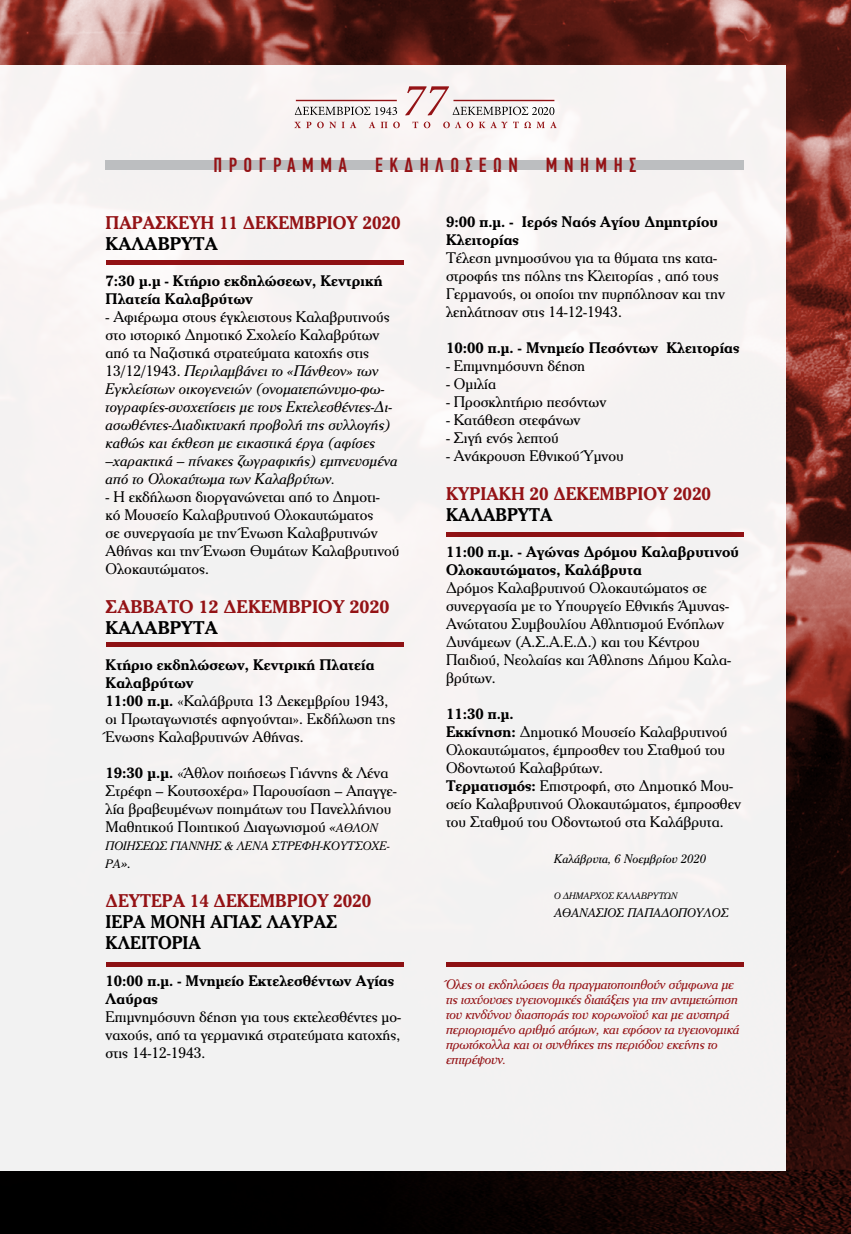
<style>
.page{position:relative;width:851px;height:1234px;background:#fff}
.page>*{position:absolute;margin:0;border:0;box-sizing:border-box;transform-origin:0 0}
.t1{font:500 20.4px "PF Din Text Comp Pro";letter-spacing:.32em;color:#941215}
.t2{font:700 18px "PF Cheltenham";color:#941215;scale:.95 1}
.t3{font:700 18px/21px "PF Cheltenham";color:#000;scale:.95 1}
.t4{font:700 18px "PF Cheltenham";color:#941215}
.t5{font:700 18px "PF Cheltenham";color:#000}
.t6{font:15px/18px "PF Cheltenham";color:#000}
.t7{font:italic 15px/18px "PF Cheltenham";color:#000}
.t8{font:700 15px/18px "PF Cheltenham";color:#000}
.t9{font:italic 13.5px/15px "PF Cheltenham";letter-spacing:-.02em;color:#941215}
.t10{font:italic 12.15px "PF Cheltenham";color:#000}
.t11{font:italic 12px/18px "PF Cheltenham";color:#000}
.t12{font:italic 9.15px "PF Cheltenham";color:#000}
.s1{font-style:normal}
.s2{font-weight:700}
.s3{font-style:italic}
.s4{font-style:italic;font-size:12px}
.s5{font-size:15px}
</style>
<div class="page">
<img style="left:0;top:0;width:850px;height:1233px">
<div style="left:0;top:65px;width:786px;height:1105px;background:#f4f2f2"></div>
<hr style="left:106px;top:260px;width:297px;height:4px;background:#941215">
<div style="left:106px;top:642px;width:297px;height:5px;background:#941215"></div>
<div style="left:106px;top:961px;width:297px;height:5px;background:#8c1113"></div>
<div style="left:446px;top:961px;width:297px;height:5px;background:#8c1113"></div>
<div style="left:446px;top:531px;width:297px;height:5px;background:#8d1113"></div>
<svg style="left:294px;top:121px;width:262px;height:7px"></svg>
<svg style="left:295px;top:107px;width:102px;height:8px"></svg>
<hr style="left:296px;top:100px;width:101px;height:1px;background:#941215">
<svg style="left:405px;top:86px;width:149px;height:29px"></svg>
<div style="left:106px;top:160px;width:637px;height:10px;background:#bcbec0"></div>
<h1 class="t1" style="left:213px;top:157px;width:135px">ΠΡΟΓΡΑΜΜΑ</h1>
<h1 class="t1" style="left:375px;top:157px;width:144px">ΕΚΔΗΛΩΣΕΩΝ</h1>
<h1 class="t1" style="left:545px;top:157px;width:92px">ΜΝΗΜΗΣ</h1>
<p class="t2" style="left:106px;top:212px;width:312px">ΠΑΡΑΣΚΕΥΗ 11 ∆ΕΚΕΜΒΡΙΟΥ 2020</p>
<p class="t5" style="left:106px;top:233px;width:114px">ΚΑΛΑΒΡΥΤΑ</p>
<p class="t8" style="left:106px;top:271px;width:278px">7:30 µ.µ - Κτήριο εκδηλώσεων, Κεντρική<br>Πλατεία Καλαβρύτων</p>
<p class="t7" style="left:106px;top:307px;width:293px"><span class="s1">- Aφιέρωµα στους έγκλειστους Καλαβρυτινούς στο ιστορικό ∆ηµοτικό Σχολείο Καλαβρύτων από τα Ναζιστικά στρατεύµατα κατοχής στις 13/12/1943.</span> Περιλαµβάνει το «Πάνθεον» των Εγκλείστων οικογενειών (ονοµατεπώνυµο-φω&shy;τογραφίες-συσχετίσεις µε τους Εκτελεσθέντες-∆ι&shy;ασωθέντες-∆ιαδικτυακή προβολή της συλλογής) καθώς και έκθεση µε εικαστικά έργα (αφίσες –χαρακτικά – πίνακες ζωγραφικής) εµπνευσµένα από το Ολοκαύτωµα των Καλαβρύτων.</p>
<p class="t6" style="left:106px;top:487px;width:295px">- Η εκδήλωση διοργανώνεται από το ∆ηµοτι-<br>κό Μουσείο Καλαβρυτινού Ολοκαυτώµατος<br>σε συνεργασία µε την Ένωση Καλαβρυτινών Αθήνας και την Ένωση Θυµάτων Καλαβρυτινού Ολοκαυτώµατος.</p>
<p class="t4" style="left:106px;top:596px;width:285px">ΣΑΒΒΑΤΟ 12 ∆ΕΚΕΜΒΡΙΟΥ 2020</p>
<p class="t5" style="left:106px;top:617px;width:114px">ΚΑΛΑΒΡΥΤΑ</p>
<p class="t6" style="left:106px;top:655px;width:291px"><span class="s2">Κτήριο εκδηλώσεων, Κεντρική Πλατεία Καλαβρύτων<br>11:00 π.µ.</span> «Καλάβρυτα 13 ∆εκεµβρίου 1943, οι Πρωταγωνιστές αφηγούνται». Εκδήλωση της Ένωσης Καλαβρυτινών Αθήνας.</p>
<p class="t6" style="left:106px;top:763px;width:293px"><span class="s2">19:30 µ.µ.</span> «Άθλον ποιήσεως Γιάννης &amp; Λένα Στρέφη – Κουτσοχέρα» Παρουσίαση – Απαγγε&shy;λία βραβευµένων ποιηµάτων του Πανελλήνιου Μαθητικού Ποιητικού ∆ιαγωνισµού <span class="s3">«</span><span class="s4">ΑΘΛΟΝ</span></p>
<p class="t11" style="left:106px;top:836px;width:286px">ΠΟΙΗΣΕΩΣ ΓΙΑΝΝΗΣ &amp; ΛΕΝΑ ΣΤΡΕΦΗ-ΚΟΥΤΣΟΧΕ-<br>ΡΑ<span class="s5">».</span></p>
<p class="t2" style="left:106px;top:890px;width:281px">∆ΕΥΤΕΡΑ 14 ∆ΕΚΕΜΒΡΙΟΥ 2020</p>
<p class="t3" style="left:106px;top:911px;width:245px">ΙΕΡΑ ΜΟΝΗ ΑΓΙΑΣ ΛΑΥΡΑΣ<br>ΚΛΕΙΤΟΡΙΑ</p>
<p class="t8" style="left:106px;top:970px;width:290px">10:00 π.µ. - Μνηµείο Εκτελεσθέντων Αγίας<br>Λαύρας</p>
<p class="t6" style="left:106px;top:1006px;width:297px;text-align:justify">Επιµνηµόσυνη δέηση για τους εκτελεσθέντες µο&shy;ναχούς, από τα γερµανικά στρατεύµατα κατοχής, στις 14-12-1943.</p>
<p class="t8" style="left:446px;top:212px;width:273px">9:00 π.µ. - Ιερός Ναός Αγίου ∆ηµητρίου<br>Κλειτορίας</p>
<p class="t6" style="left:446px;top:248px;width:280px">Τέλεση µνηµοσύνου για τα θύµατα της κατα&shy;στροφής της πόλης της Κλειτορίας , από τους Γερµανούς, οι οποίοι την πυρπόλησαν και την λεηλάτησαν στις 14-12-1943.</p>
<p class="t8" style="left:446px;top:338px;width:295px">10:00 π.µ. - Μνηµείο Πεσόντων Κλειτορίας</p>
<p class="t6" style="left:446px;top:356px;width:141px">- Επιµνηµόσυνη δέηση</p>
<p class="t6" style="left:446px;top:374px;width:52px">- Οµιλία</p>
<p class="t6" style="left:446px;top:392px;width:162px">- Προσκλητήριο πεσόντων</p>
<p class="t6" style="left:446px;top:410px;width:136px">- Κατάθεση στεφάνων</p>
<p class="t6" style="left:446px;top:428px;width:114px">- Σιγή ενός λεπτού</p>
<p class="t6" style="left:446px;top:446px;width:179px">- Ανάκρουση Εθνικού Ύµνου</p>
<p class="t2" style="left:446px;top:482px;width:280px">ΚΥΡΙΑΚΗ 20 ∆ΕΚΕΜΒΡΙΟΥ 2020</p>
<p class="t3" style="left:446px;top:503px;width:114px">ΚΑΛΑΒΡΥΤΑ</p>
<p class="t8" style="left:446px;top:542px;width:294px">11:00 π.µ. - Αγώνας ∆ρόµου Καλαβρυτινού<br>Ολοκαυτώµατος, Καλάβρυτα</p>
<p class="t6" style="left:446px;top:578px;width:286px">∆ρόµος Καλαβρυτινού Ολοκαυτώµατος σε συνεργασία µε το Υπουργείο Εθνικής Άµυνας-Ανώτατου Συµβουλίου Αθλητισµού Ενόπλων ∆υνάµεων (Α.Σ.Α.Ε.∆.) και του Κέντρου Παιδιού, Νεολαίας και Άθλησης ∆ήµου Καλα&shy;βρύτων.</p>
<p class="t6" style="left:446px;top:704px;width:296px"><span class="s2">11:30 π.µ.<br>Εκκίνηση:</span> ∆ηµοτικό Μουσείο Καλαβρυτινού Ολοκαυτώµατος, έµπροσθεν του Σταθµού του Οδοντωτού Καλαβρύτων.<br><span class="s2">Τερµατισµός:</span> Επιστροφή, στο ∆ηµοτικό Μου&shy;σείο Καλαβρυτινού Ολοκαυτώµατος, έµπροσθεν του Σταθµού του Οδοντωτού στα Καλάβρυτα.</p>
<p class="t10" style="left:554px;top:851px;width:153px">Καλάβρυτα, 6 Νοεµβρίου 2020</p>
<p class="t12" style="left:554px;top:890px;width:125px">Ο ∆ΗΜΑΡΧΟΣ ΚΑΛΑΒΡΥΤΩΝ</p>
<p class="t10" style="left:554px;top:905px;width:176px">ΑΘΑΝΑΣΙΟΣ ΠΑΠΑ∆ΟΠΟΥΛΟΣ</p>
<p class="t9" style="left:446px;top:976px;width:295px">Όλες οι εκδηλώσεις θα πραγµατοποιηθούν σύµφωνα µε τις ισχύουσες υγειονοµικές διατάξεις για την αντιµετώπιση του κινδύνου διασποράς του κορωνοϊού και µε αυστηρά περιορισµένο αριθµό ατόµων, και εφόσον τα υγειονοµικά πρωτόκολλα και οι συνθήκες της περιόδου εκείνης το επιτρέψουν.</p>
</div>
